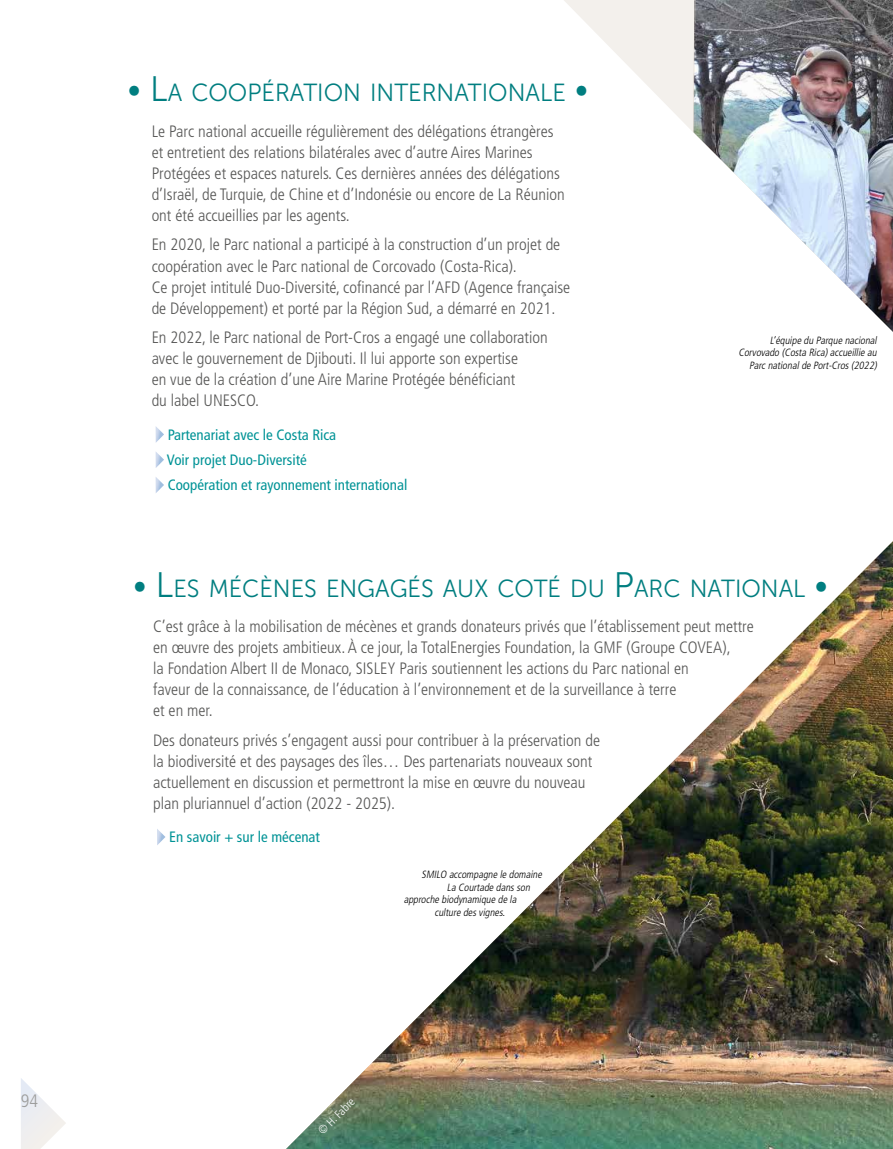
<style>
.page{position:relative;width:893px;height:1149px;background:#fff}
.page>*{position:absolute;margin:0;border:0;box-sizing:border-box;transform-origin:0 0}
.t1{font:24.75px "Museo Sans 300";color:#007e80;scale:.96 1}
.t2{font:300 condensed 18px "Frutiger LT Std";color:#9d9d9c}
.t3{font:300 condensed 16.5px/21px "Frutiger LT Std";color:#575756}
.t4{font:condensed 15px/25.2px "Frutiger LT Std";color:#009396}
.t5{font:300 condensed 11.55px "Frutiger LT Std";color:#fff}
.t6{font:italic 300 condensed 10.5px/12.6px "Frutiger LT Std";color:#000;text-align:right}
.s1{font-size:35.25px}
</style>
<div class="page">
<svg style="left:157px;top:829px;width:8px;height:16px"></svg>
<svg style="left:156px;top:427px;width:8px;height:15px"></svg>
<svg style="left:156px;top:452px;width:8px;height:16px"></svg>
<svg style="left:156px;top:477px;width:8px;height:16px"></svg>
<img style="left:694px;top:0;width:199px;height:332px">
<svg style="left:564px;top:0;width:132px;height:133px"></svg>
<img style="left:287px;top:541px;width:606px;height:607px">
<svg style="left:21px;top:1078px;width:45px;height:70px"></svg>
<h1 class="t1" style="left:128px;top:79px;width:482px"><span class="s1">• L</span>A COOPÉRATION INTERNATIONALE <span class="s1">•</span></h1>
<p class="t3" style="left:152px;top:121px;width:415px">Le Parc national accueille régulièrement des délégations étrangères et entretient des relations bilatérales avec d’autre Aires Marines Protégées et espaces naturels. Ces dernières années des délégations d’Israël, de Turquie, de Chine et d’Indonésie ou encore de La Réunion ont été accueillies par les agents.</p>
<p class="t3" style="left:152px;top:234px;width:420px">En 2020, le Parc national a participé à la construction d’un projet de coopération avec le Parc national de Corcovado (Costa-Rica).<br>Ce projet intitulé Duo-Diversité, cofinancé par l’AFD (Agence française de Développement) et porté par la Région Sud, a démarré en 2021.</p>
<p class="t3" style="left:152px;top:327px;width:398px">En 2022, le Parc national de Port-Cros a engagé une collaboration avec le gouvernement de Djibouti. Il lui apporte son expertise<br>en vue de la création d’une Aire Marine Protégée bénéficiant<br>du label UNESCO.</p>
<p class="t4" style="left:167px;top:422px;width:242px">Partenariat avec le Costa Rica<br>Voir projet Duo-Diversité<br>Coopération et rayonnement international</p>
<p class="t6" style="left:738px;top:334px;width:142px">L’équipe du Parque nacional<br>Corvovado (Costa Rica)accueillie au<br>Parcnationalde Port-Cros(2022)</p>
<h1 class="t1" style="left:133px;top:575px;width:725px"><span class="s1">• L</span>ES MÉCÈNES ENGAGÉS AUX COTÉ DU <span class="s1">P</span>ARC NATIONAL <span class="s1">•</span></h1>
<p class="t3" style="left:153px;top:616px;width:602px">C’est grâce à la mobilisation de mécènes et grands donateurs privés que l’établissement peut mettre en œuvre des projets ambitieux. À ce jour, la TotalEnergies Foundation, la GMF (Groupe COVEA),<br>la Fondation Albert II de Monaco, SISLEY Paris soutiennent les actions du Parc national en<br>faveur de la connaissance, de l’éducation à l’environnement et de la surveillance à terre<br>et en mer.</p>
<p class="t3" style="left:153px;top:729px;width:449px">Des donateurs privés s’engagent aussi pour contribuer à la préservation de la biodiversité et des paysages des îles… Des partenariats nouveaux sont actuellement en discussion et permettront la mise en œuvre du nouveau plan pluriannuel d’action (2022 - 2025).</p>
<p class="t4" style="left:169px;top:824px;width:152px">En savoir + sur le mécenat</p>
<p class="t6" style="left:422px;top:868px;width:124px">SMILO accompagne le domaine</p>
<p class="t6" style="left:447px;top:880px;width:87px">La Courtade dansson</p>
<p class="t6" style="left:404px;top:893px;width:116px">approche biodynamique de la</p>
<p class="t6" style="left:434px;top:905px;width:74px">culture desvignes.</p>
<p class="t2" style="left:21px;top:1090px;width:19px">94</p>
<p class="t5" style="left:315px;top:1127px;width:48px;rotate:-45deg">© H. Fabre</p>
</div>
